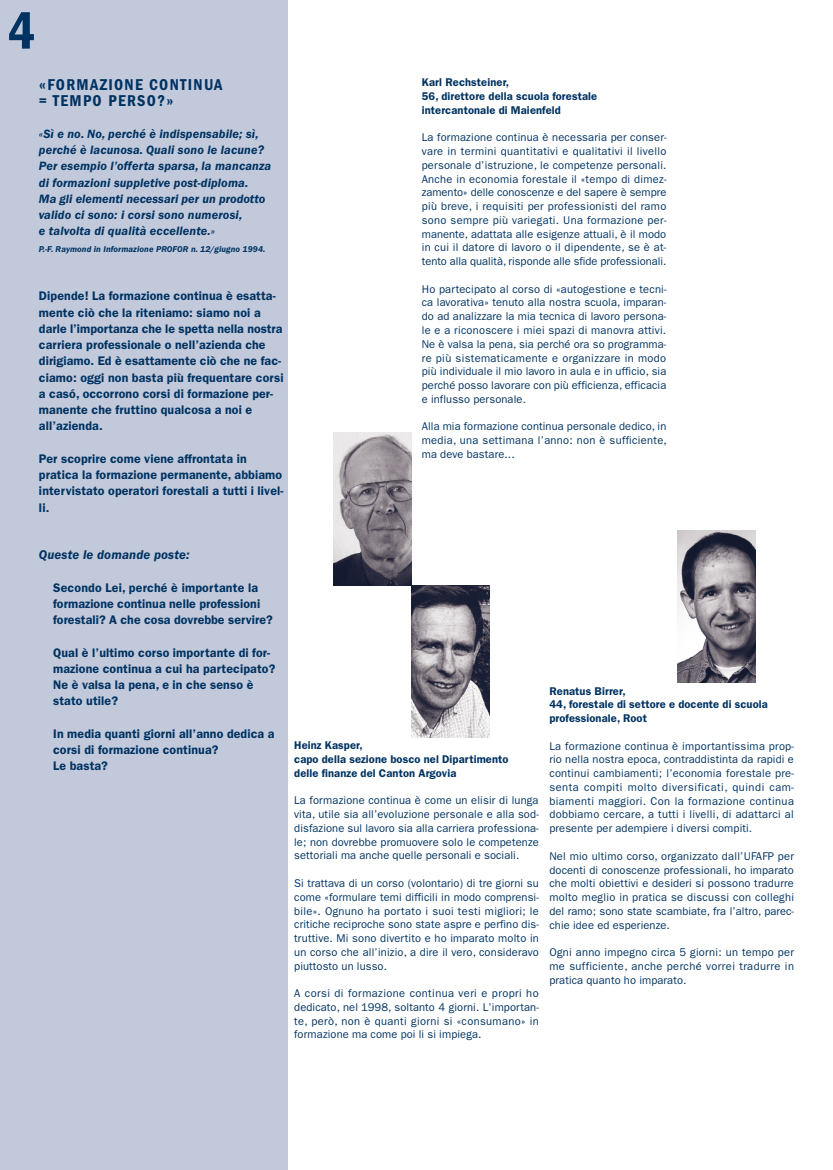
<style>
.page{position:relative;width:833px;height:1170px;background:#fff}
.page>*{position:absolute;margin:0;border:0;box-sizing:border-box;transform-origin:0 0}
.t1{font:600 condensed 53.75px "Franklin Gothic LT";color:#003362}
.t2{font:600 condensed 16.25px/16.2px "Franklin Gothic LT";letter-spacing:.08em;color:#003362}
.t3{font:italic 600 13.12px "Franklin Gothic LT";letter-spacing:.01em;color:#003362}
.t4{font:600 12.5px/16.2px "Franklin Gothic LT";letter-spacing:.01em;color:#003362}
.t5{font:italic 600 12.5px/16.2px "Franklin Gothic LT";letter-spacing:.01em;color:#003362}
.t6{font:11.25px/13.8px "Franklin Gothic LT";letter-spacing:.01em;color:#003362;text-align:justify}
.t7{font:600 11.25px/13.8px "Franklin Gothic LT";letter-spacing:.01em;color:#003362}
.t8{font:italic 600 8.75px "Franklin Gothic LT";letter-spacing:.01em;color:#003362}
</style>
<div class="page">
<div style="left:0;top:0;width:287px;height:1169px;background:#c2c9db"></div>
<img style="left:334px;top:432px;width:78px;height:153px">
<img style="left:677px;top:530px;width:78px;height:152px">
<img style="left:411px;top:585px;width:78px;height:152px">
<h1 class="t1" style="left:8px;top:0;width:29px">4</h1>
<h2 class="t2" style="left:39px;top:77px;width:185px">«FORMAZIONE CONTINUA = TEMPO PERSO?»</h2>
<p class="t5" style="left:39px;top:126px;width:234px">«Sì e no. No, perché è indispensabile; sì, perché è lacunosa. Quali sono le lacune?<br>Per esempio l’offerta sparsa, la mancanza di formazioni suppletive post-diploma.<br>Ma gli elementi necessari per un prodotto valido ci sono: i corsi sono numerosi,<br>e talvolta di qualità eccellente.»</p>
<p class="t8" style="left:39px;top:244px;width:228px">P.-F. Raymond in Informazione PROFOR n. 12/giugno 1994.</p>
<p class="t4" style="left:39px;top:288px;width:246px">Dipende! La formazione continua è esatta&shy;mente ciò che la riteniamo: siamo noi a darle l’importanza che le spetta nella nostra carriera professionale o nell’azienda che dirigiamo. Ed è esattamente ciò che ne fac&shy;ciamo: oggi non basta più frequentare corsi a casó, occorrono corsi di formazione per&shy;manente che fruttino qualcosa a noi e all’azienda.</p>
<p class="t4" style="left:39px;top:450px;width:246px">Per scoprire come viene affrontata in pratica la formazione permanente, abbiamo intervistato operatori forestali a tutti i livel&shy;li.</p>
<p class="t3" style="left:39px;top:547px;width:152px">Queste le domande poste:</p>
<p class="t4" style="left:53px;top:579px;width:221px">Secondo Lei, perché è importante la formazione continua nelle professioni forestali? A che cosa dovrebbe servire?</p>
<p class="t4" style="left:53px;top:644px;width:224px">Qual è l’ultimo corso importante di for&shy;mazione continua a cui ha partecipato?<br>Ne è valsa la pena, e in che senso è stato utile?</p>
<p class="t4" style="left:53px;top:725px;width:223px">In media quanti giorni all’anno dedica a corsi di formazione continua?<br>Le basta?</p>
<p class="t7" style="left:422px;top:76px;width:177px">Karl Rechsteiner,<br>56, direttore della scuola forestale intercantonale di Maienfeld</p>
<p class="t6" style="left:422px;top:131px;width:246px">La formazione continua è necessaria per conser&shy;vare in termini quantitativi e qualitativi il livello personale d’istruzione, le competenze personali.<br>Anche in economia forestale il «tempo di dimez&shy;zamento» delle conoscenze e del sapere è sempre più breve, i requisiti per professionisti del ramo sono sempre più variegati. Una formazione per&shy;manente, adattata alle esigenze attuali, è il modo in cui il datore di lavoro o il dipendente, se è at&shy;tento alla qualità, risponde alle sfide professionali.</p>
<p class="t6" style="left:422px;top:282px;width:246px">Ho partecipato al corso di «autogestione e tecni&shy;ca lavorativa» tenuto alla nostra scuola, imparan&shy;do ad analizzare la mia tecnica di lavoro persona&shy;le e a riconoscere i miei spazi di manovra attivi.<br>Ne è valsa la pena, sia perché ora so programma&shy;re più sistematicamente e organizzare in modo più individuale il mio lavoro in aula e in ufficio, sia perché posso lavorare con più efficienza, efficacia e influsso personale.</p>
<p class="t6" style="left:422px;top:419px;width:247px">Alla mia formazione continua personale dedico, in media, una settimana l’anno: non è sufficiente, ma deve bastare...</p>
<p class="t7" style="left:294px;top:738px;width:216px">Heinz Kasper,<br>capo della sezione bosco nel Dipartimento delle finanze del Canton Argovia</p>
<p class="t6" style="left:294px;top:793px;width:246px">La formazione continua è come un elisir di lunga vita, utile sia all’evoluzione personale e alla sod&shy;disfazione sul lavoro sia alla carriera professiona&shy;le; non dovrebbe promuovere solo le competenze settoriali ma anche quelle personali e sociali.</p>
<p class="t6" style="left:294px;top:876px;width:246px">Si trattava di un corso (volontario) di tre giorni su come «formulare temi difficili in modo comprensi&shy;bile». Ognuno ha portato i suoi testi migliori; le critiche reciproche sono state aspre e perfino dis&shy;truttive. Mi sono divertito e ho imparato molto in un corso che all’inizio, a dire il vero, consideravo piuttosto un lusso.</p>
<p class="t6" style="left:294px;top:986px;width:246px">A corsi di formazione continua veri e propri ho dedicato, nel 1998, soltanto 4 giorni. L’importan&shy;te, però, non è quanti giorni si «consumano» in formazione ma come poi li si impiega.</p>
<p class="t7" style="left:549px;top:684px;width:220px">Renatus Birrer,<br>44, forestale di settore e docente di scuola professionale, Root</p>
<p class="t6" style="left:549px;top:739px;width:246px">La formazione continua è importantissima prop&shy;rio nella nostra epoca, contraddistinta da rapidi e continui cambiamenti; l’economia forestale pre&shy;senta compiti molto diversificati, quindi cam&shy;biamenti maggiori. Con la formazione continua dobbiamo cercare, a tutti i livelli, di adattarci al presente per adempiere i diversi compiti.</p>
<p class="t6" style="left:549px;top:849px;width:246px">Nel mio ultimo corso, organizzato dall’UFAFP per docenti di conoscenze professionali, ho imparato che molti obiettivi e desideri si possono tradurre molto meglio in pratica se discussi con colleghi del ramo; sono state scambiate, fra l’altro, parec&shy;chie idee ed esperienze.</p>
<p class="t6" style="left:549px;top:945px;width:246px">Ogni anno impegno circa 5 giorni: un tempo per me sufficiente, anche perché vorrei tradurre in pratica quanto ho imparato.</p>
</div>
